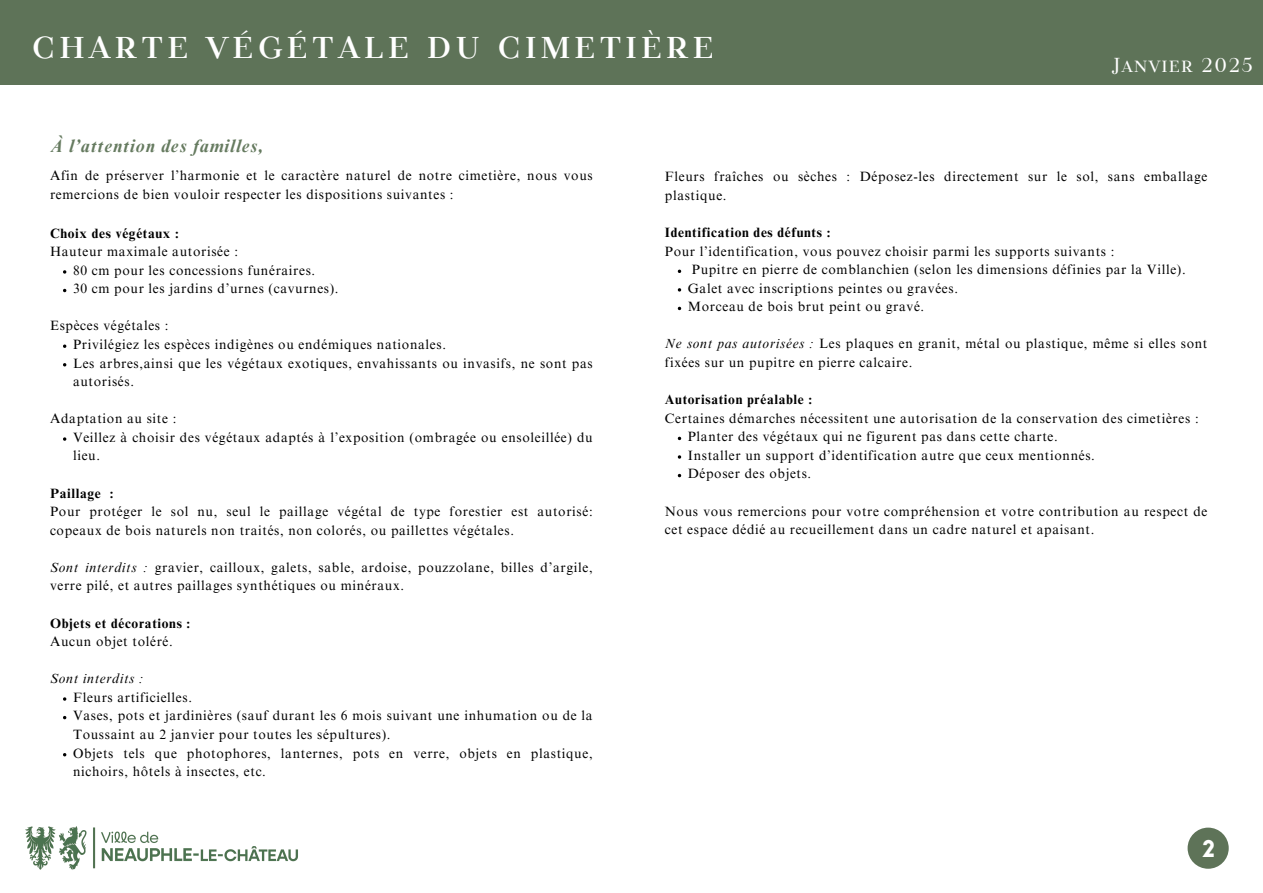
<style>
.page{position:relative;width:1263px;height:893px;background:#fff}
.page>*{position:absolute;margin:0;border:0;box-sizing:border-box;transform-origin:0 0}
.t1{font:700 29.92px "TT Tsars D";letter-spacing:.14em;color:#fff}
.t2{font:24.67px "Etna";color:#fff}
.t3{font:20.1px "TT Tsars D";letter-spacing:.05em;color:#fff}
.t4{font:italic 700 18px "Times NRMT Pro";letter-spacing:.05em;color:#667b60}
.t5{font:13.5px/18.6px "Times NRMT Pro";letter-spacing:.05em;color:#000}
.t6{font:700 13.5px "Times NRMT Pro";letter-spacing:.05em;color:#000}
.t7{font:italic 13.5px "Times NRMT Pro";letter-spacing:.05em;color:#000}
.s1{font-style:italic}
</style>
<div class="page">
<div style="left:0;top:0;width:1263px;height:85px;background:#5e7358"></div>
<img style="left:25px;top:826px;width:273px;height:44px">
<svg style="left:63px;top:270px;width:3px;height:4px"></svg>
<svg style="left:63px;top:344px;width:3px;height:4px"></svg>
<svg style="left:63px;top:437px;width:3px;height:4px"></svg>
<svg style="left:678px;top:455px;width:3px;height:4px"></svg>
<div style="left:1187px;top:827px;width:42px;height:41px;background:#5e7358;border-radius:50%"></div>
<p class="t1" style="left:32px;top:31px;width:683px">CHARTE VÉGÉTALE DU CIMETIÈRE</p>
<p class="t3" style="left:1112px;top:54px;width:142px">Janvier 2025</p>
<p class="t4" style="left:50px;top:139px;width:215px">À l’attention des familles,</p>
<p class="t5" style="left:50px;top:168px;width:544px">Afin de préserver l’harmonie et le caractère naturel de notre cimetière, nous vous remercions de bien vouloir respecter les dispositions suivantes :</p>
<h1 class="t6" style="left:50px;top:228px;width:130px">Choix des végétaux :</h1>
<h2 class="t5" style="left:50px;top:244px;width:189px">Hauteur maximale autorisée :</h2>
<h3 class="t5" style="left:73px;top:262px;width:244px">80 cm pour les concessions funéraires.</h3>
<p class="t5" style="left:73px;top:281px;width:267px">30 cm pour les jardins d’urnes (cavurnes).</p>
<p class="t5" style="left:50px;top:318px;width:120px">Espèces végétales :</p>
<p class="t5" style="left:73px;top:337px;width:374px">Privilégiez les espèces indigènes ou endémiques nationales.</p>
<p class="t5" style="left:73px;top:355px;width:521px">Les arbres,ainsi que les végétaux exotiques, envahissants ou invasifs, ne sont pas autorisés.</p>
<p class="t5" style="left:50px;top:411px;width:128px">Adaptation au site :</p>
<p class="t5" style="left:73px;top:430px;width:521px">Veillez à choisir des végétaux adaptés à l’exposition (ombragée ou ensoleillée) du lieu.</p>
<p class="t6" style="left:50px;top:488px;width:65px">Paillage :</p>
<p class="t5" style="left:50px;top:504px;width:544px">Pour protéger le sol nu, seul le paillage végétal de type forestier est autorisé: copeaux de bois naturels non traités, non colorés, ou paillettes végétales.</p>
<p class="t5" style="left:50px;top:559px;width:544px"><span class="s1">Sont interdits :</span> gravier, cailloux, galets, sable, ardoise, pouzzolane, billes d’argile, verre pilé, et autres paillages synthétiques ou minéraux.</p>
<p class="t6" style="left:50px;top:618px;width:142px">Objets et décorations :</p>
<p class="t5" style="left:50px;top:634px;width:124px">Aucun objet toléré.</p>
<p class="t7" style="left:50px;top:673px;width:95px">Sont interdits :</p>
<p class="t5" style="left:73px;top:689px;width:121px">Fleurs artificielles.</p>
<p class="t5" style="left:73px;top:708px;width:521px">Vases, pots et jardinières (sauf durant les 6 mois suivant une inhumation ou de la<br>Toussaint au 2 janvier pour toutes les sépultures).</p>
<p class="t5" style="left:73px;top:745px;width:521px">Objets tels que photophores, lanternes, pots en verre, objets en plastique, nichoirs, hôtels à insectes, etc.</p>
<p class="t5" style="left:665px;top:169px;width:544px">Fleurs fraîches ou sèches : Déposez-les directement sur le sol, sans emballage plastique.</p>
<p class="t6" style="left:665px;top:227px;width:167px">Identification des défunts :</p>
<p class="t5" style="left:665px;top:243px;width:451px">Pour l’identification, vous pouvez choisir parmi les supports suivants :</p>
<p class="t5" style="left:692px;top:262px;width:495px">Pupitre en pierre de comblanchien (selon les dimensions définies par la Ville).</p>
<p class="t5" style="left:688px;top:280px;width:272px">Galet avec inscriptions peintes ou gravées.</p>
<p class="t5" style="left:688px;top:299px;width:238px">Morceau de bois brut peint ou gravé.</p>
<p class="t5" style="left:665px;top:336px;width:544px"><span class="s1">Ne sont pas autorisées :</span> Les plaques en granit, métal ou plastique, même si elles sont fixées sur un pupitre en pierre calcaire.</p>
<p class="t6" style="left:665px;top:394px;width:149px">Autorisation préalable :</p>
<p class="t5" style="left:665px;top:410px;width:535px">Certaines démarches nécessitent une autorisation de la conservation des cimetières :</p>
<p class="t5" style="left:688px;top:429px;width:371px">Planter des végétaux qui ne figurent pas dans cette charte.</p>
<p class="t5" style="left:688px;top:447px;width:409px">Installer un support d’identification autre que ceux mentionnés.</p>
<p class="t5" style="left:688px;top:466px;width:125px">Déposer des objets.</p>
<p class="t5" style="left:665px;top:503px;width:544px">Nous vous remercions pour votre compréhension et votre contribution au respect de cet espace dédié au recueillement dans un cadre naturel et apaisant.</p>
<p class="t2" style="left:1202px;top:831px;width:14px">2</p>
</div>
